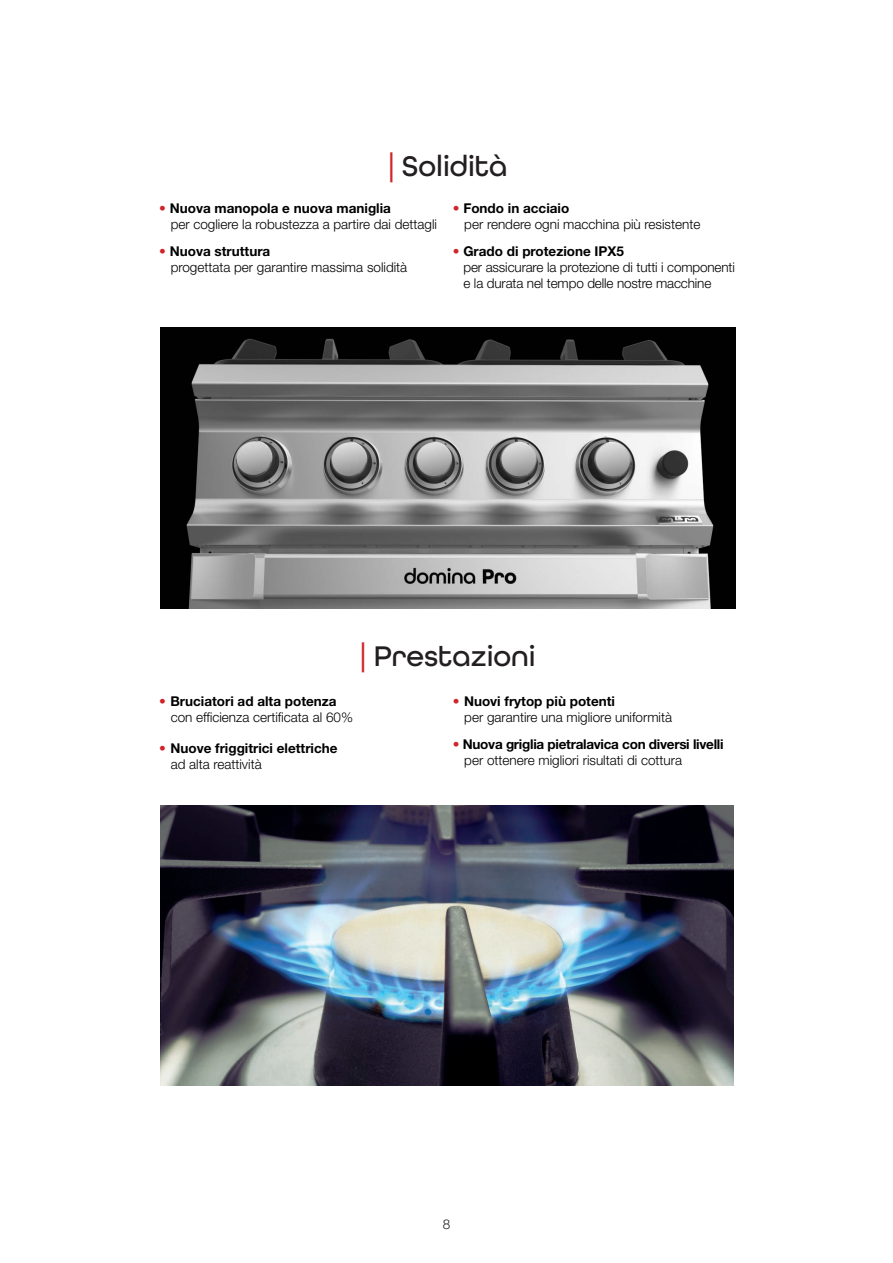
<style>
.page{position:relative;width:893px;height:1263px;background:#fff}
.page>*{position:absolute;margin:0;border:0;box-sizing:border-box;transform-origin:0 0}
.t1{font:500 30px "All Round Gothic";color:#231f20}
.t2{font:300 13.5px/16.2px "Helvetica Neue LT Std";color:#000}
.t3{font:700 13.5px "Helvetica Neue LT Std";color:#000}
.t4{font:700 13.5px "Helvetica Neue LT Std";letter-spacing:-.02em;color:#000}
.t5{font:300 13.5px "Helvetica Neue LT Std";color:#231f20}
.s1{color:#d1232a}
.s2{font-weight:300;color:#d1232a}
</style>
<div class="page">
<img style="left:160px;top:805px;width:573px;height:281px">
<img style="left:160px;top:327px;width:576px;height:281px">
<p class="t1" style="left:386px;top:148px;width:123px"><span class="s1">|</span> Solidità</p>
<p class="t3" style="left:159px;top:200px;width:233px"><span class="s2">•</span> Nuova manopola e nuova maniglia</p>
<p class="t2" style="left:171px;top:216px;width:268px">per cogliere la robustezza a partire dai dettagli</p>
<p class="t3" style="left:159px;top:243px;width:113px"><span class="s2">•</span> Nuova struttura</p>
<p class="t2" style="left:171px;top:259px;width:238px">progettata per garantire massima solidità</p>
<p class="t3" style="left:453px;top:200px;width:118px"><span class="s2">•</span> Fondo in acciaio</p>
<p class="t2" style="left:464px;top:216px;width:238px">per rendere ogni macchina più resistente</p>
<p class="t3" style="left:453px;top:243px;width:173px"><span class="s2">•</span> Grado di protezione IPX5</p>
<p class="t2" style="left:463px;top:259px;width:273px">per assicurare la protezione di tutti i componenti e la durata nel tempo delle nostre macchine</p>
<p class="t3" style="left:159px;top:693px;width:179px"><span class="s2">•</span> Bruciatori ad alta potenza</p>
<p class="t2" style="left:171px;top:709px;width:184px">con efficienza certificata al 60%</p>
<p class="t3" style="left:159px;top:739px;width:180px"><span class="s2">•</span> Nuove friggitrici elettriche</p>
<p class="t2" style="left:171px;top:756px;width:93px">ad alta reattività</p>
<p class="t1" style="left:357px;top:638px;width:180px"><span class="s1">|</span> Prestazioni</p>
<p class="t3" style="left:453px;top:693px;width:164px"><span class="s2">•</span> Nuovi frytop più potenti</p>
<p class="t2" style="left:464px;top:709px;width:209px">per garantire una migliore uniformità</p>
<p class="t4" style="left:453px;top:736px;width:272px"><span class="s2">•</span> Nuova griglia pietralavica con diversi livelli</p>
<p class="t2" style="left:464px;top:752px;width:219px">per ottenere migliori risultati di cottura</p>
<p class="t5" style="left:443px;top:1216px;width:9px">8</p>
</div>
